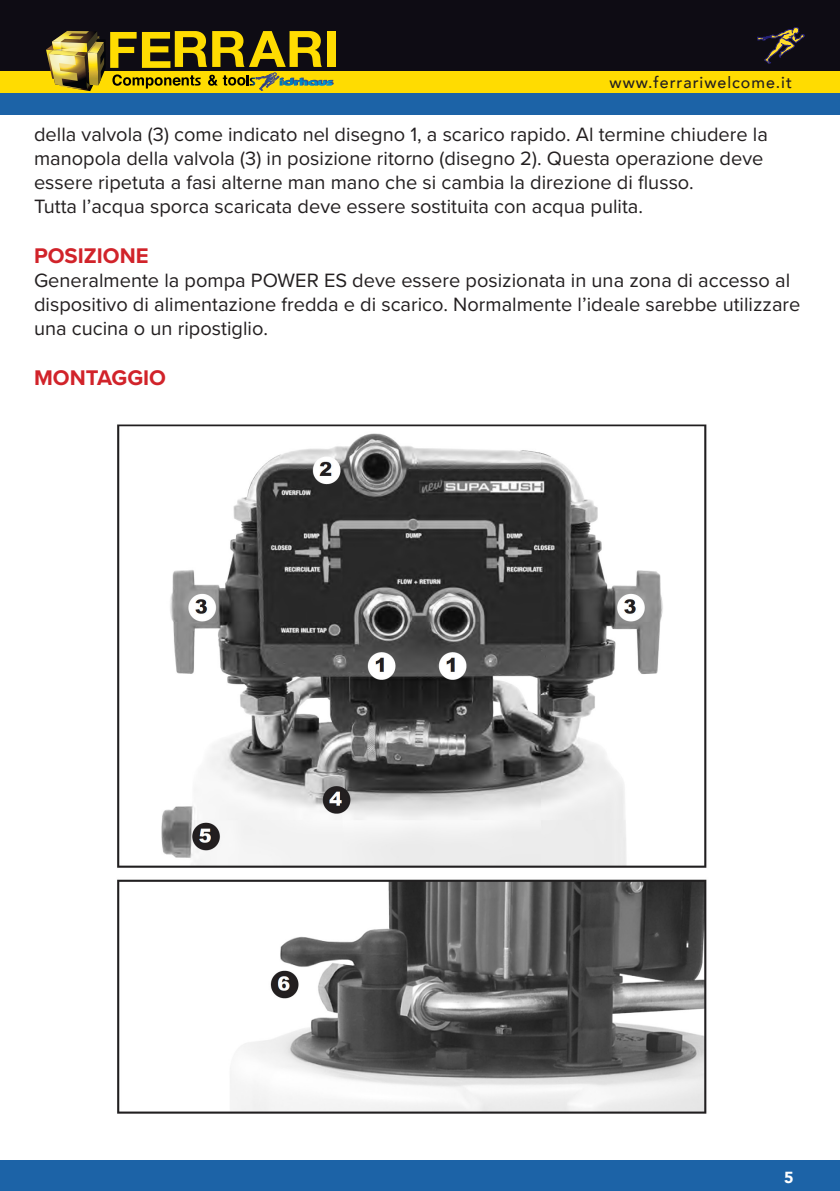
<style>
.page{position:relative;width:840px;height:1191px;background:#fff}
.page>*{position:absolute;margin:0;border:0;box-sizing:border-box;transform-origin:0 0}
.t1{font:700 22px "Proxima Nova";color:#d1232a}
.t2{font:20px/24px "Proxima Nova";color:#231f20}
.t3{font:500 16px "Avenir";letter-spacing:.06em;color:#231f20}
.t4{font:900 16px "Avenir";color:#fff}
</style>
<div class="page">
<div style="left:0;top:71px;width:839px;height:22px;background:#ffdc01"></div>
<div style="left:0;top:1159px;width:839px;height:32px;background:#1c63a7"></div>
<div style="left:0;top:93px;width:839px;height:22px;background:#1c63a7"></div>
<div style="left:0;top:0;width:839px;height:71px;background:#0e0c14"></div>
<div style="left:327px;top:31px;width:8px;height:36px;background:#ffdc01"></div>
<svg style="left:46px;top:31px;width:287px;height:60px"></svg>
<svg style="left:757px;top:27px;width:47px;height:37px"></svg>
<img style="left:117px;top:424px;width:590px;height:690px">
<p class="t3" style="left:609px;top:69px;width:184px">www.ferrariwelcome.it</p>
<p class="t2" style="left:34px;top:121px;width:735px">della valvola (3) come indicato nel disegno 1, a scarico rapido. Al termine chiudere la manopola della valvola (3) in posizione ritorno (disegno 2). Questa operazione deve essere ripetuta a fasi alterne man mano che si cambia la direzione di flusso.</p>
<p class="t2" style="left:34px;top:193px;width:610px">Tutta l’acqua sporca scaricata deve essere sostituita con acqua pulita.</p>
<p class="t1" style="left:34px;top:239px;width:116px">POSIZIONE</p>
<p class="t2" style="left:34px;top:267px;width:767px">Generalmente la pompa POWER ES deve essere posizionata in una zona di accesso al dispositivo di alimentazione fredda e di scarico. Normalmente l’ideale sarebbe utilizzare una cucina o un ripostiglio.</p>
<p class="t1" style="left:34px;top:362px;width:133px">MONTAGGIO</p>
<p class="t4" style="left:783px;top:1163px;width:11px">5</p>
</div>
